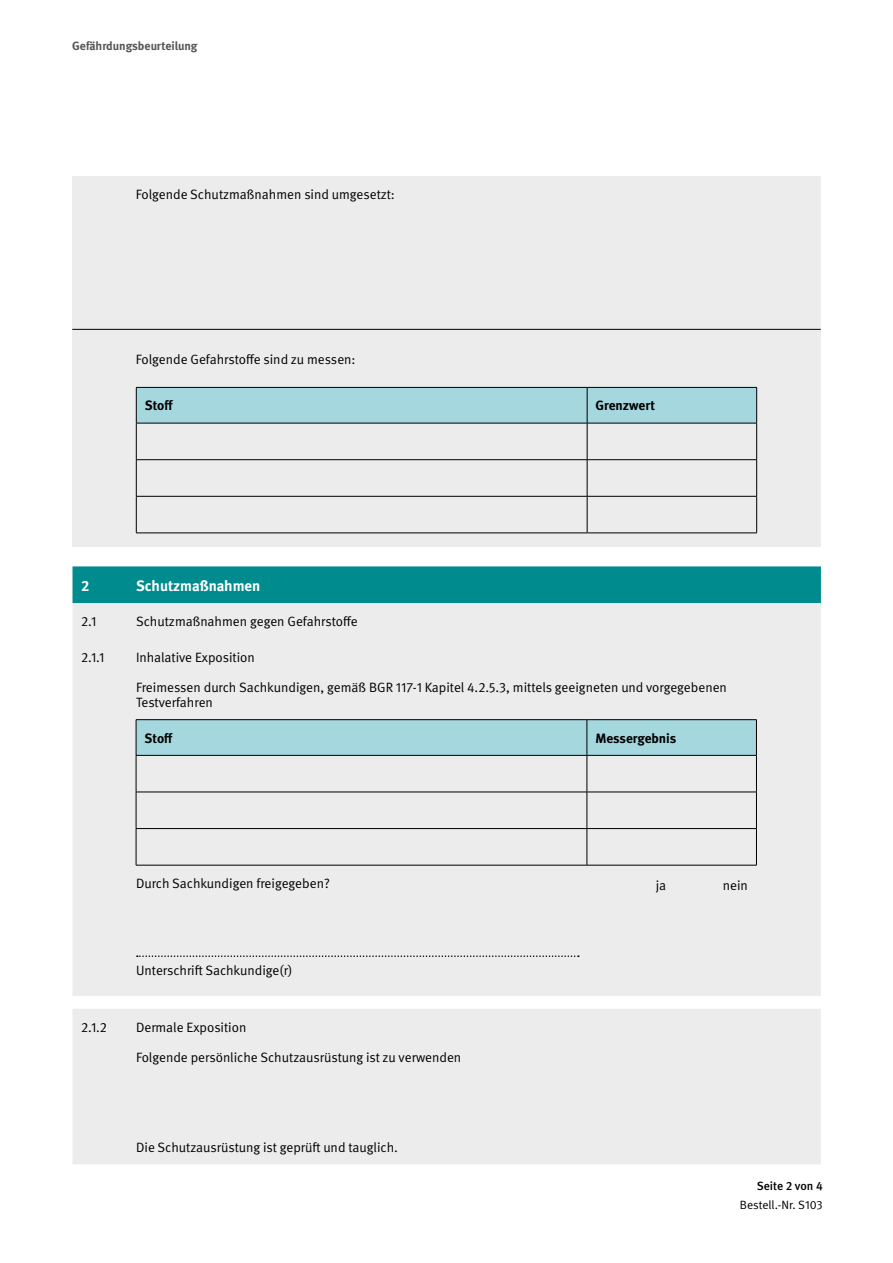
<style>
.page{position:relative;width:893px;height:1263px;background:#fff}
.page>*{position:absolute;margin:0;border:0;box-sizing:border-box;transform-origin:0 0}
.t1{font:700 15px "DGUV Meta";color:#fff}
.t2{font:13.5px/15px "DGUV Meta";color:#000}
.t3{font:700 13.5px "DGUV Meta";color:#000}
.t4{font:700 12px "DGUV Meta";color:#565655}
.t5{font:12px "DGUV Meta";letter-spacing:-.005em;color:#000}
.t6{font:500 12px "DGUV Meta";color:#000}
</style>
<div class="page">
<div style="left:72px;top:176px;width:749px;height:371px;background:#ececec"></div>
<hr style="left:72px;top:329px;width:749px;height:1px;background:#000">
<div style="left:137px;top:388px;width:619px;height:35px;background:#a4d7de"></div>
<hr style="left:587px;top:388px;width:1px;height:35px;background:#000">
<hr style="left:136px;top:423px;width:451px;height:1px;background:#000">
<hr style="left:587px;top:423px;width:170px;height:1px;background:#000">
<hr style="left:587px;top:423px;width:1px;height:36px;background:#000">
<hr style="left:136px;top:459px;width:451px;height:1px;background:#000">
<hr style="left:587px;top:459px;width:170px;height:1px;background:#000">
<hr style="left:587px;top:460px;width:1px;height:36px;background:#000">
<hr style="left:136px;top:496px;width:451px;height:1px;background:#000">
<hr style="left:587px;top:496px;width:170px;height:1px;background:#000">
<hr style="left:587px;top:496px;width:1px;height:37px;background:#000">
<hr style="left:136px;top:533px;width:451px;height:1px;background:#000">
<hr style="left:587px;top:533px;width:170px;height:1px;background:#000">
<hr style="left:136px;top:387px;width:451px;height:1px;background:#000">
<hr style="left:136px;top:388px;width:1px;height:35px;background:#000">
<hr style="left:587px;top:387px;width:170px;height:1px;background:#000">
<hr style="left:756px;top:388px;width:1px;height:35px;background:#000">
<hr style="left:136px;top:423px;width:1px;height:36px;background:#000">
<hr style="left:756px;top:423px;width:1px;height:36px;background:#000">
<hr style="left:136px;top:460px;width:1px;height:36px;background:#000">
<hr style="left:756px;top:460px;width:1px;height:36px;background:#000">
<hr style="left:136px;top:496px;width:1px;height:37px;background:#000">
<hr style="left:756px;top:496px;width:1px;height:37px;background:#000">
<div style="left:73px;top:566px;width:748px;height:37px;background:#008c8e"></div>
<div style="left:73px;top:603px;width:748px;height:561px;background:#ececec"></div>
<div style="left:137px;top:720px;width:619px;height:35px;background:#a4d7de"></div>
<hr style="left:587px;top:720px;width:1px;height:35px;background:#000">
<hr style="left:136px;top:755px;width:451px;height:1px;background:#000">
<hr style="left:587px;top:755px;width:170px;height:1px;background:#000">
<hr style="left:136px;top:719px;width:451px;height:1px;background:#000">
<hr style="left:136px;top:720px;width:1px;height:35px;background:#000">
<hr style="left:587px;top:719px;width:170px;height:1px;background:#000">
<hr style="left:756px;top:720px;width:1px;height:35px;background:#000">
<hr style="left:136px;top:756px;width:1px;height:36px;background:#000">
<hr style="left:587px;top:756px;width:1px;height:36px;background:#000">
<hr style="left:756px;top:756px;width:1px;height:36px;background:#000">
<hr style="left:136px;top:792px;width:451px;height:1px;background:#000">
<hr style="left:136px;top:792px;width:1px;height:36px;background:#000">
<hr style="left:587px;top:792px;width:170px;height:1px;background:#000">
<hr style="left:587px;top:792px;width:1px;height:36px;background:#000">
<hr style="left:756px;top:792px;width:1px;height:36px;background:#000">
<hr style="left:136px;top:828px;width:451px;height:1px;background:#000">
<hr style="left:136px;top:829px;width:1px;height:36px;background:#000">
<hr style="left:587px;top:828px;width:170px;height:1px;background:#000">
<hr style="left:587px;top:829px;width:1px;height:36px;background:#000">
<hr style="left:756px;top:829px;width:1px;height:36px;background:#000">
<hr style="left:136px;top:865px;width:451px;height:1px;background:#000">
<hr style="left:587px;top:865px;width:170px;height:1px;background:#000">
<svg style="left:137px;top:955px;width:442px;height:2px"></svg>
<p class="t4" style="left:72px;top:39px;width:127px">Gefährdungsbeurteilung</p>
<p class="t2" style="left:136px;top:188px;width:261px">Folgende Schutzmaßnahmen sind umgesetzt:</p>
<p class="t2" style="left:136px;top:353px;width:221px">Folgende Gefahrstoffe sind zu messen:</p>
<p class="t3" style="left:145px;top:398px;width:30px">Stoff</p>
<p class="t3" style="left:596px;top:398px;width:61px">Grenzwert</p>
<p class="t1" style="left:81px;top:576px;width:10px">2</p>
<p class="t1" style="left:136px;top:576px;width:126px">Schutzmaßnahmen</p>
<p class="t2" style="left:81px;top:614px;width:17px">2.1</p>
<p class="t2" style="left:136px;top:614px;width:223px">Schutzmaßnahmen gegen Gefahrstoffe</p>
<p class="t2" style="left:81px;top:650px;width:25px">2.1.1</p>
<p class="t2" style="left:136px;top:650px;width:120px">Inhalative Exposition</p>
<p class="t2" style="left:136px;top:680px;width:592px">Freimessen durch Sachkundigen, gemäß BGR 117-1 Kapitel 4.2.5.3, mittels geeigneten und vorgegebenen<br>Testverfahren</p>
<p class="t3" style="left:145px;top:730px;width:30px">Stoff</p>
<p class="t3" style="left:595px;top:730px;width:82px">Messergebnis</p>
<p class="t2" style="left:136px;top:876px;width:195px">Durch Sachkundigen freigegeben?</p>
<p class="t2" style="left:656px;top:878px;width:12px">ja</p>
<p class="t2" style="left:723px;top:878px;width:27px">nein</p>
<p class="t2" style="left:136px;top:963px;width:158px">Unterschrift Sachkundige(r)</p>
<p class="t2" style="left:81px;top:1020px;width:27px">2.1.2</p>
<p class="t2" style="left:136px;top:1020px;width:112px">Dermale Exposition</p>
<p class="t2" style="left:136px;top:1050px;width:327px">Folgende persönliche Schutzausrüstung ist zu verwenden</p>
<p class="t2" style="left:136px;top:1140px;width:263px">Die Schutzausrüstung ist geprüft und tauglich.</p>
<p class="t6" style="left:757px;top:1178px;width:68px">Seite 2 von 4</p>
<p class="t5" style="left:740px;top:1198px;width:84px">Bestell.-Nr. S103</p>
</div>
